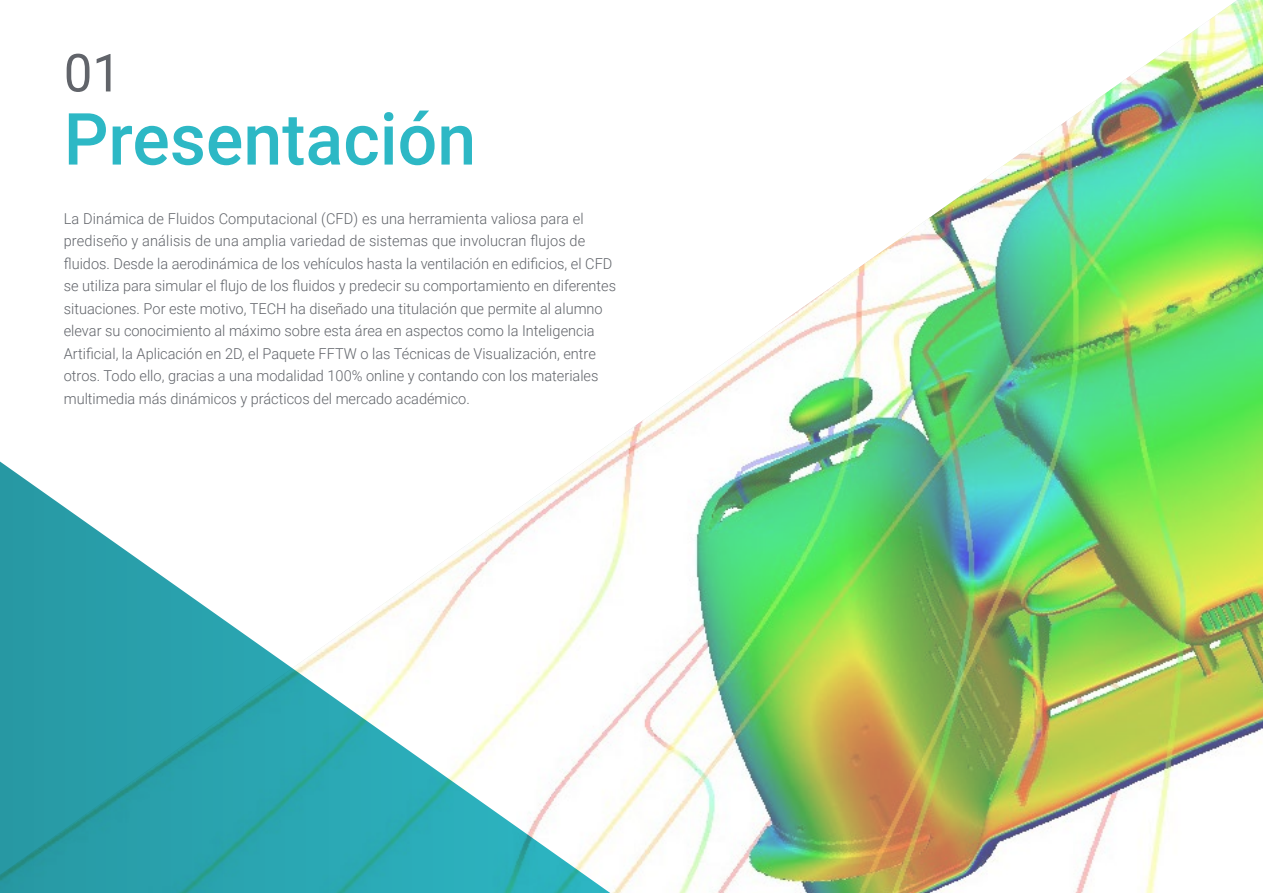
<style>
.page{position:relative;width:1263px;height:893px;background:#fff}
.page>*{position:absolute;margin:0;border:0;box-sizing:border-box;transform-origin:0 0}
.t1{font:500 72px "Roboto";color:#2db8c5}
.t2{font:52.5px "Roboto";color:#61646a}
.t3{font:300 15px/22.5px "Roboto";color:#61646a}
</style>
<div class="page">
<img style="left:615px;top:0;width:648px;height:893px">
<svg style="left:0;top:446px;width:640px;height:447px"></svg>
<h2 class="t2" style="left:64px;top:36px;width:59px">01</h2>
<h1 class="t1" style="left:64px;top:89px;width:414px">Presentación</h1>
<p class="t3" style="left:64px;top:207px;width:554px">La Dinámica de Fluidos Computacional (CFD) es una herramienta valiosa para el prediseño y análisis de una amplia variedad de sistemas que involucran flujos de fluidos. Desde la aerodinámica de los vehículos hasta la ventilación en edificios, el CFD se utiliza para simular el flujo de los fluidos y predecir su comportamiento en diferentes situaciones. Por este motivo, TECH ha diseñado una titulación que permite al alumno elevar su conocimiento al máximo sobre esta área en aspectos como la Inteligencia Artificial, la Aplicación en 2D, el Paquete FFTW o las Técnicas de Visualización, entre otros. Todo ello, gracias a una modalidad 100% online y contando con los materiales multimedia más dinámicos y prácticos del mercado académico.</p>
</div>
